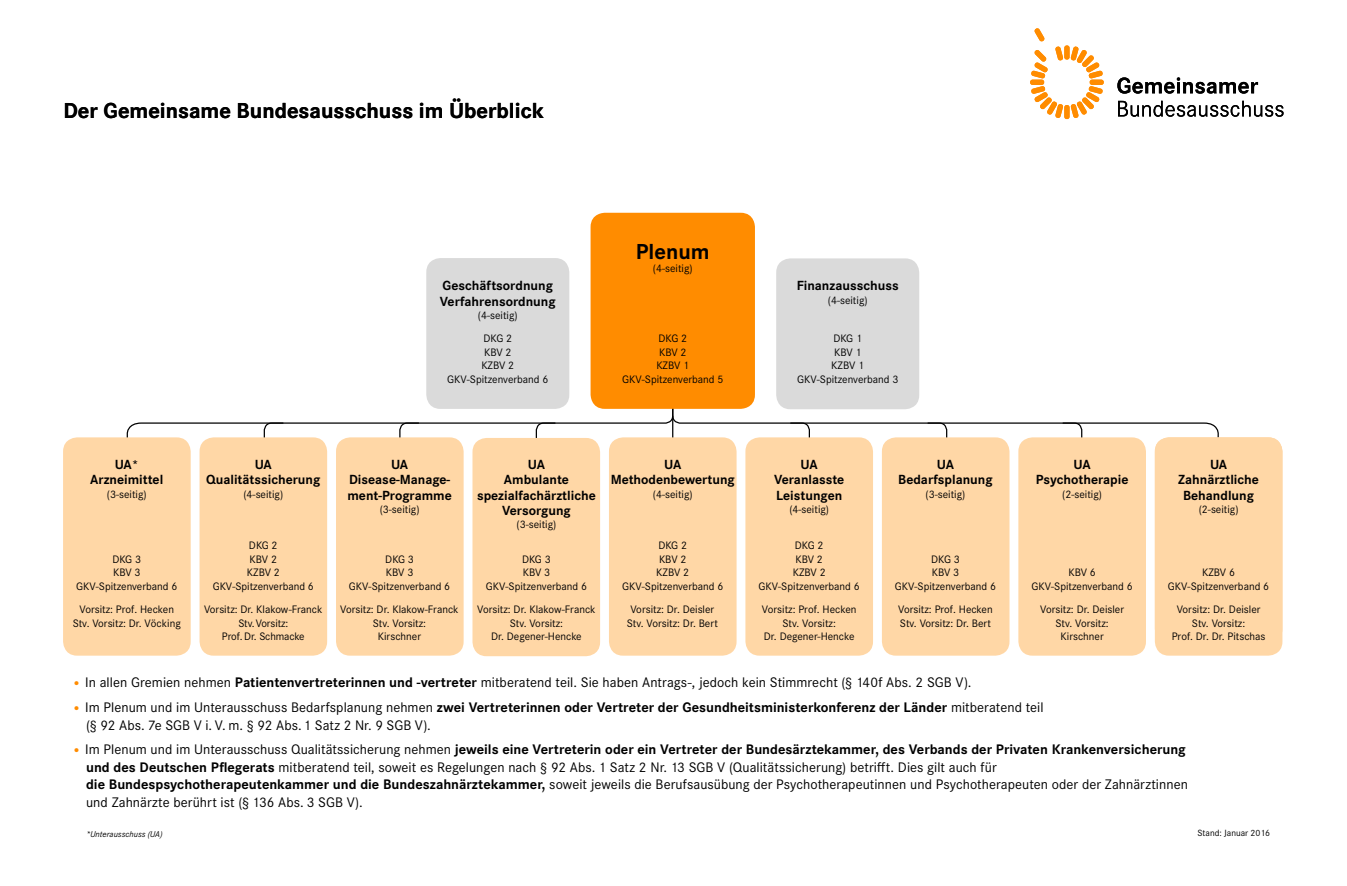
<style>
.page{position:relative;width:1347px;height:886px;background:#fff}
.page>*{position:absolute;margin:0;border:0;box-sizing:border-box;transform-origin:0 0}
.t1{font:700 22.5px "Corporate S";color:#000}
.t2{font:14.38px/17.5px "Corporate S";color:#000}
.t3{font:700 13.75px/15.2px "Corporate S";color:#000;text-align:center}
.t4{font:11.25px/13.5px "Corporate S";color:#000;text-align:center}
.t5{font:9.38px "Corporate S";color:#000}
.t6{font:italic 8.75px "Corporate S";letter-spacing:.005em;color:#000}
.s1{color:#ff8c00}
.s2{font-weight:700}
</style>
<div class="page">
<svg style="left:1117px;top:77px;width:141px;height:17px"></svg>
<svg style="left:1118px;top:101px;width:165px;height:16px"></svg>
<svg style="left:1030px;top:28px;width:74px;height:92px"></svg>
<svg style="left:126px;top:402px;width:1093px;height:43px"></svg>
<div style="left:63px;top:437px;width:128px;height:219px;background:#ffd7a6;border-radius:14px"></div>
<div style="left:199px;top:437px;width:128px;height:219px;background:#ffd7a6;border-radius:14px"></div>
<div style="left:336px;top:437px;width:127px;height:219px;background:#ffd7a6;border-radius:14px"></div>
<div style="left:472px;top:438px;width:128px;height:218px;background:#ffd7a6;border-radius:14px"></div>
<div style="left:609px;top:437px;width:127px;height:219px;background:#ffd7a6;border-radius:14px"></div>
<div style="left:745px;top:437px;width:128px;height:219px;background:#ffd7a6;border-radius:14px"></div>
<div style="left:882px;top:437px;width:127px;height:219px;background:#ffd7a6;border-radius:14px"></div>
<div style="left:1018px;top:437px;width:128px;height:219px;background:#ffd7a6;border-radius:14px"></div>
<div style="left:1154px;top:437px;width:128px;height:219px;background:#ffd7a6;border-radius:14px"></div>
<div style="left:590px;top:213px;width:165px;height:196px;background:#ff8c00;border-radius:14px"></div>
<div style="left:426px;top:258px;width:143px;height:151px;background:#dadada;border-radius:14px"></div>
<div style="left:776px;top:258px;width:143px;height:151px;background:#dadada;border-radius:14px"></div>
<h1 class="t1" style="left:63px;top:97px;width:482px">Der Gemeinsame Bundesausschuss im Überblick</h1>
<p class="t3" style="left:440px;top:278px;width:117px;text-align:left">Geschäftsordnung<br>Verfahrensordnung</p>
<p class="t4" style="left:478px;top:308px;width:41px">(4-seitig)</p>
<h1 class="t1" style="left:636px;top:238px;width:75px">Plenum</h1>
<p class="t4" style="left:653px;top:261px;width:41px">(4-seitig)</p>
<p class="t3" style="left:796px;top:278px;width:103px">Finanzausschuss</p>
<p class="t4" style="left:828px;top:292px;width:41px">(4-seitig)</p>
<p class="t4" style="left:447px;top:331px;width:103px">DKG 2<br>KBV 2<br>KZBV 2<br>GKV-Spitzenverband 6</p>
<p class="t4" style="left:622px;top:331px;width:103px">DKG 2<br>KBV 2<br>KZBV 1<br>GKV-Spitzenverband 5</p>
<p class="t4" style="left:797px;top:331px;width:103px">DKG 1<br>KBV 1<br>KZBV 1<br>GKV-Spitzenverband 3</p>
<p class="t3" style="left:90px;top:457px;width:74px">UA*<br>Arzneimittel</p>
<p class="t4" style="left:107px;top:487px;width:41px">(3-seitig)</p>
<p class="t4" style="left:76px;top:551px;width:103px">DKG 3<br>KBV 3<br>GKV-Spitzenverband 6</p>
<p class="t3" style="left:206px;top:457px;width:116px">UA<br>Qualitätssicherung</p>
<p class="t4" style="left:243px;top:487px;width:41px">(4-seitig)</p>
<p class="t4" style="left:213px;top:538px;width:103px">DKG 2<br>KBV 2<br>KZBV 2<br>GKV-Spitzenverband 6</p>
<p class="t3" style="left:347px;top:457px;width:106px">UA<br>Disease-Manage&shy;ment-Programme</p>
<p class="t4" style="left:380px;top:502px;width:41px">(3-seitig)</p>
<p class="t4" style="left:349px;top:551px;width:103px">DKG 3<br>KBV 3<br>GKV-Spitzenverband 6</p>
<p class="t3" style="left:477px;top:457px;width:120px">UA<br>Ambulante spezialfachärztliche<br>Versorgung</p>
<p class="t4" style="left:516px;top:517px;width:41px">(3-seitig)</p>
<p class="t4" style="left:486px;top:551px;width:103px">DKG 3<br>KBV 3<br>GKV-Spitzenverband 6</p>
<p class="t3" style="left:610px;top:457px;width:126px">UA<br>Methodenbewertung</p>
<p class="t4" style="left:653px;top:487px;width:41px">(4-seitig)</p>
<p class="t4" style="left:622px;top:538px;width:103px">DKG 2<br>KBV 2<br>KZBV 2<br>GKV-Spitzenverband 6</p>
<p class="t3" style="left:774px;top:457px;width:72px">UA<br>Veranlasste<br>Leistungen</p>
<p class="t4" style="left:789px;top:502px;width:41px">(4-seitig)</p>
<p class="t4" style="left:758px;top:538px;width:103px">DKG 2<br>KBV 2<br>KZBV 2<br>GKV-Spitzenverband 6</p>
<p class="t3" style="left:898px;top:457px;width:96px">UA<br>Bedarfsplanung</p>
<p class="t4" style="left:925px;top:487px;width:41px">(3-seitig)</p>
<p class="t4" style="left:895px;top:551px;width:103px">DKG 3<br>KBV 3<br>GKV-Spitzenverband 6</p>
<p class="t3" style="left:1035px;top:457px;width:94px">UA<br>Psychotherapie</p>
<p class="t4" style="left:1062px;top:487px;width:41px">(2-seitig)</p>
<p class="t4" style="left:1031px;top:565px;width:103px">KBV 6<br>GKV-Spitzenverband 6</p>
<p class="t3" style="left:1178px;top:457px;width:82px">UA<br>Zahnärztliche<br>Behandlung</p>
<p class="t4" style="left:1198px;top:502px;width:41px">(2-seitig)</p>
<p class="t4" style="left:1168px;top:565px;width:103px">KZBV 6<br>GKV-Spitzenverband 6</p>
<p class="t4" style="left:73px;top:602px;width:110px">Vorsitz: Prof. Hecken<br>Stv. Vorsitz: Dr. Vöcking</p>
<p class="t4" style="left:204px;top:602px;width:120px">Vorsitz: Dr. Klakow-Franck<br>Stv. Vorsitz:<br>Prof. Dr. Schmacke</p>
<p class="t4" style="left:340px;top:602px;width:120px">Vorsitz: Dr. Klakow-Franck<br>Stv. Vorsitz:<br>Kirschner</p>
<p class="t4" style="left:477px;top:602px;width:120px">Vorsitz: Dr. Klakow-Franck<br>Stv. Vorsitz:<br>Dr. Degener-Hencke</p>
<p class="t4" style="left:627px;top:602px;width:93px">Vorsitz: Dr. Deisler<br>Stv. Vorsitz: Dr. Bert</p>
<p class="t4" style="left:762px;top:602px;width:96px">Vorsitz: Prof. Hecken<br>Stv. Vorsitz:<br>Dr. Degener-Hencke</p>
<p class="t4" style="left:898px;top:602px;width:96px;text-align:left">Vorsitz: Prof. Hecken<br>Stv. Vorsitz: Dr. Bert</p>
<p class="t4" style="left:1040px;top:602px;width:85px">Vorsitz: Dr. Deisler<br>Stv. Vorsitz:<br>Kirschner</p>
<p class="t4" style="left:1171px;top:602px;width:95px">Vorsitz: Dr. Deisler<br>Stv. Vorsitz:<br>Prof. Dr. Dr. Pitschas</p>
<p class="t2" style="left:72px;top:673px;width:901px"><span class="s1">•</span> In allen Gremien nehmen <span class="s2">Patientenvertreterinnen und -vertreter</span> mitberatend teil. Sie haben Antrags-, jedoch kein Stimmrecht (§ 140f Abs. 2 SGB V).</p>
<p class="t2" style="left:86px;top:697px;width:959px;text-indent:-14px"><span class="s1">•</span> Im Plenum und im Unterausschuss Bedarfsplanung nehmen <span class="s2">zwei Vertreterinnen oder Vertreter der Gesundheitsministerkonferenz der Länder</span> mitberatend teil (§ 92 Abs. 7e SGB V i. V. m. § 92 Abs. 1 Satz 2 Nr. 9 SGB V).</p>
<p class="t2" style="left:86px;top:739px;width:1103px;text-indent:-14px"><span class="s1">•</span> Im Plenum und im Unterausschuss Qualitätssicherung nehmen <span class="s2">jeweils eine Vertreterin oder ein Vertreter der Bundesärztekammer, des Verbands der Privaten Krankenversicherung und des Deutschen Pflegerats</span> mitberatend teil, soweit es Regelungen nach § 92 Abs. 1 Satz 2 Nr. 13 SGB V (Qualitätssicherung) betrifft. Dies gilt auch für<br><span class="s2">die Bundespsychotherapeutenkammer und die Bundeszahnärztekammer,</span> soweit jeweils die Berufsausübung der Psychotherapeutinnen und Psychotherapeuten oder der Zahnärztinnen und Zahnärzte berührt ist (§ 136 Abs. 3 SGB V).</p>
<p class="t6" style="left:86px;top:827px;width:78px">*Unterausschuss (UA)</p>
<p class="t5" style="left:1197px;top:826px;width:74px">Stand: Januar 2016</p>
</div>
